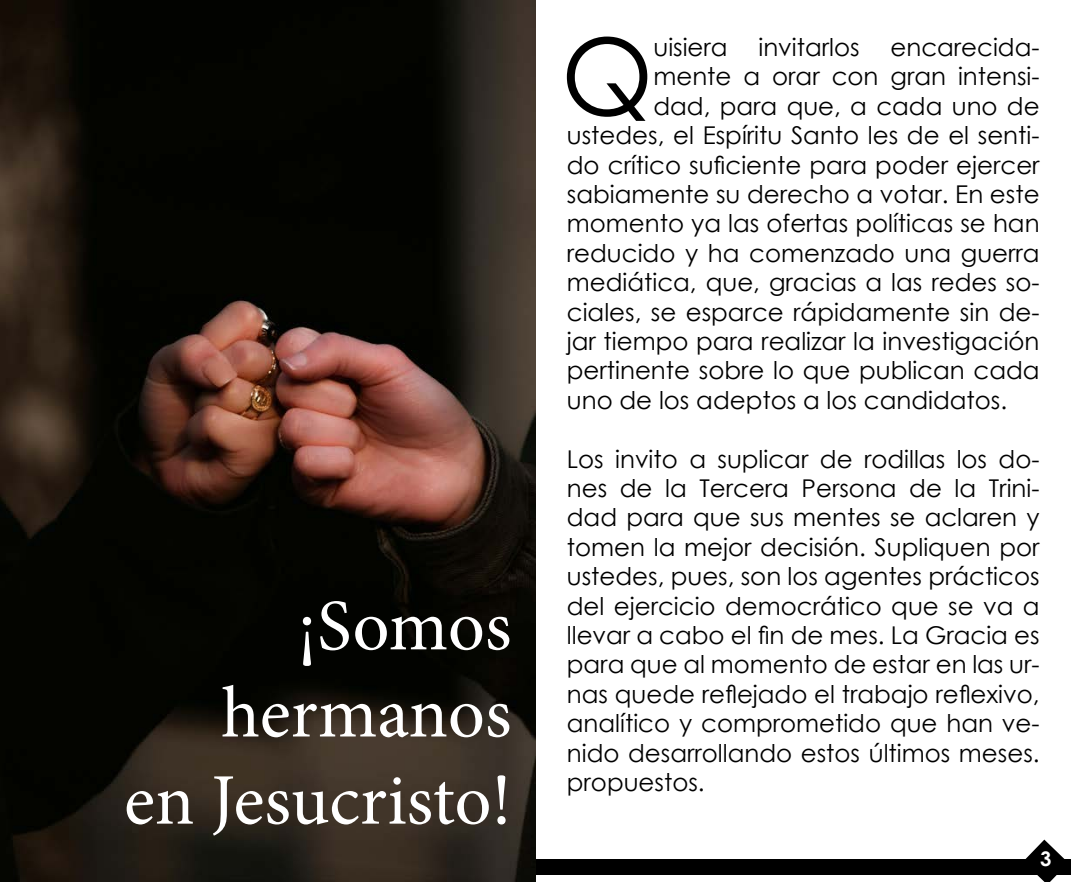
<style>
.page{position:relative;width:1071px;height:882px;background:#fff}
.page>*{position:absolute;margin:0;border:0;box-sizing:border-box;transform-origin:0 0}
.t1{font:106.4px "Century Gothic";color:#000}
.t2{font:72.62px/87.1px "Minion Pro";letter-spacing:-.005em;color:#fff;text-align:right}
.t3{font:24.5px/29.4px "Century Gothic";color:#000;text-align:justify}
.t4{font:700 20.12px "Century Gothic";color:#fff}
</style>
<div class="page">
<svg style="left:1023px;top:840px;width:45px;height:42px"></svg>
<div style="left:536px;top:859px;width:535px;height:15px;background:#000"></div>
<img style="left:0;top:0;width:536px;height:882px">
<h2 class="t2" style="left:124px;top:583px;width:389px">¡Somos hermanos<br>en Jesucristo!</h2>
<h1 class="t1" style="left:561px;top:2px;width:94px">Q</h1>
<p class="t3" style="left:653px;top:32px;width:76px">uisiera</p>
<p class="t3" style="left:758px;top:32px;width:103px">invitarlos</p>
<p class="t3" style="left:890px;top:32px;width:151px">encarecida-</p>
<p class="t3" style="left:653px;top:62px;width:388px">mente a orar con gran intensi-</p>
<p class="t3" style="left:653px;top:91px;width:388px">dad, para que, a cada uno de</p>
<p class="t3" style="left:567px;top:120px;width:474px">ustedes, el Espíritu Santo les de el senti-</p>
<p class="t3" style="left:567px;top:150px;width:474px">do crítico suficiente para poder ejercer</p>
<p class="t3" style="left:567px;top:179px;width:474px">sabiamente su derecho a votar. En este</p>
<p class="t3" style="left:567px;top:209px;width:474px">momento ya las ofertas políticas se han</p>
<p class="t3" style="left:567px;top:238px;width:474px">reducido y ha comenzado una guerra</p>
<p class="t3" style="left:567px;top:267px;width:474px">mediática, que, gracias a las redes so-</p>
<p class="t3" style="left:567px;top:297px;width:474px">ciales, se esparce rápidamente sin de-</p>
<p class="t3" style="left:567px;top:326px;width:474px">jar tiempo para realizar la investigación</p>
<p class="t3" style="left:567px;top:356px;width:474px">pertinente sobre lo que publican cada</p>
<p class="t3" style="left:567px;top:385px;width:442px">uno de los adeptos a los candidatos.</p>
<p class="t3" style="left:567px;top:444px;width:474px">Los invito a suplicar de rodillas los do&shy;nes de la Tercera Persona de la Trini&shy;dad para que sus mentes se aclaren y tomen la mejor decisión. Supliquen por ustedes, pues, son los agentes prácticos del ejercicio democrático que se va a llevar a cabo el fin de mes. La Gracia es para que al momento de estar en las ur&shy;nas quede reflejado el trabajo reflexivo, analítico y comprometido que han ve&shy;nido desarrollando estos últimos meses. propuestos.</p>
<p class="t4" style="left:1040px;top:844px;width:13px">3</p>
</div>
